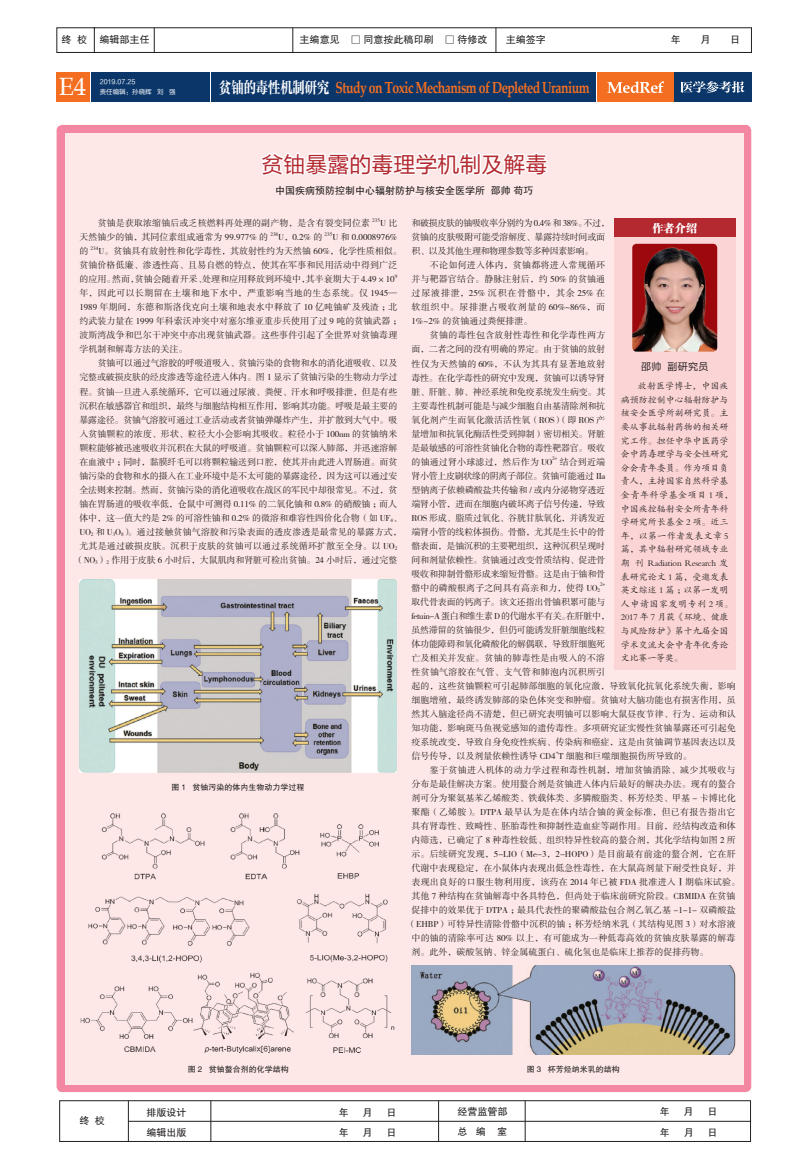
<style>
.page{position:relative;width:808px;height:1163px;background:#fff}
.page>*{position:absolute;margin:0;border:0;box-sizing:border-box;transform-origin:0 0}
.t1{font:25px "Book Antiqua";color:#fff}
.t2{font:22px "FZLTHJW GB1 0";color:#b3292f}
.t3{font:700 16px "Palatino Linotype";letter-spacing:-.04em;color:#f36e21;scale:.76 1}
.t4{font:11px "FZCSJW GB1 0";color:#fff}
.t5{font:10px "FZHTJW GB1 0";color:#231f20}
.t6{font:10px "FZHTK GBK1 0";color:#231f20}
.t7{font:10px "FZLTHJW GB1 0";letter-spacing:.025em;color:#231f20}
.t8{font:9px/14px "FZSSK GBK1 0";color:#231f20}
.t9{font:9px "FZSSK GBK1 0";letter-spacing:-.02em;color:#231f20}
.t10{font:9px/13.6px "FZKTJW GB1 0";color:#231f20}
.t11{font:9px "FZSSK GBK1 0";letter-spacing:.025em;color:#231f20}
.t12{font:9px "FZSSK GBK1 0";letter-spacing:.03em;color:#231f20}
.t13{font:9px/14px "FZSSK GBK1 0";letter-spacing:-.04em;color:#231f20}
.t14{font:9px "FZSSK GBK1 0";letter-spacing:.02em;color:#231f20}
.t15{font:8px "FZHTK GBK1 0";color:#231f20}
.t16{font:6.5px "FZLTHJW GB1 0";color:#fff}
.t17{font:5.2px "FZSSK GBK1 0";color:#231f20}
.s1{font-family:"FZCYSK GBK1 0";font-weight:400;color:#fff}
</style>
<div class="page">
<div style="left:597px;top:72px;width:77px;height:29px;background:#f36e21"></div>
<div style="left:674px;top:72px;width:77px;height:29px;background:#0b366a"></div>
<svg style="left:607px;top:81px;width:57px;height:12px"></svg>
<svg style="left:681px;top:81px;width:63px;height:12px"></svg>
<div style="left:57px;top:72px;width:33px;height:29px;background:#f36e21"></div>
<div style="left:92px;top:72px;width:118px;height:29px;background:#0b366a"></div>
<div style="left:211px;top:72px;width:385px;height:29px;background:#0b366a"></div>
<svg style="left:59px;top:1100px;width:692px;height:41px"></svg>
<svg style="left:57px;top:27px;width:695px;height:26px"></svg>
<div style="left:57px;top:125px;width:694px;height:966px;background:#f386a0;border-radius:6px"></div>
<div style="left:65px;top:133px;width:679px;height:951px;background:#fde8e7"></div>
<svg style="left:261px;top:153px;width:287px;height:23px"></svg>
<div style="left:614px;top:237px;width:122px;height:433px;background:#fbd4d5"></div>
<div style="left:614px;top:218px;width:122px;height:19px;background:#b3292f"></div>
<img style="left:79px;top:580px;width:318px;height:192px">
<img style="left:80px;top:813px;width:315px;height:240px">
<img style="left:411px;top:965px;width:324px;height:89px">
<img style="left:632px;top:244px;width:85px;height:107px">
<p class="t5" style="left:62px;top:34px;width:90px">终 校 编辑部主任</p>
<p class="t5" style="left:300px;top:34px;width:190px">主编意见 □ 同意按此稿印刷 □ 待修改</p>
<p class="t5" style="left:506px;top:34px;width:42px">主编签字</p>
<p class="t5" style="left:671px;top:34px;width:12px">年</p>
<p class="t5" style="left:700px;top:34px;width:12px">月</p>
<p class="t5" style="left:730px;top:34px;width:12px">日</p>
<p class="t16" style="left:100px;top:78px;width:37px">2019.07.25</p>
<h1 class="t1" style="left:59px;top:69px;width:29px">E4</h1>
<p class="t16" style="left:100px;top:88px;width:77px">责任编辑：孙晓辉 刘 强</p>
<h3 class="t3" style="left:219px;top:76px;width:489px"><span class="s1">贫铀的毒性机制研究</span> Study on Toxic Mechanism of Depleted Uranium</h3>
<h2 class="t2" style="left:261px;top:152px;width:287px">贫铀暴露的毒理学机制及解毒</h2>
<p class="t6" style="left:275px;top:185px;width:260px">中国疾病预防控制中心辐射防护与核安全医学所 邵帅 苟巧</p>
<p class="t8" style="left:98px;top:217px;width:274px">贫铀是获取浓缩铀后或乏核燃料再处理的副产物，是含有裂变同位素</p>
<p class="t17" style="left:372px;top:217px;width:9px">235</p>
<p class="t8" style="left:380px;top:217px;width:19px">U 比</p>
<p class="t8" style="left:79px;top:231px;width:190px">天然铀少的铀，其同位素组成通常为 99.977% 的</p>
<p class="t17" style="left:270px;top:231px;width:9px">238</p>
<p class="t8" style="left:278px;top:231px;width:46px">U，0.2% 的</p>
<p class="t17" style="left:325px;top:231px;width:9px">235</p>
<p class="t8" style="left:332px;top:231px;width:66px">U 和 0.0008976%</p>
<p class="t8" style="left:79px;top:245px;width:10px">的</p>
<p class="t17" style="left:91px;top:245px;width:9px">234</p>
<p class="t13" style="left:411px;top:217px;width:200px">和破损皮肤的铀吸收率分别约为 0.4% 和 38%。不过，贫铀的皮肤吸附可能受溶解度、暴露持续时间或面积、以及其他生理和物理参数等多种因素影响。</p>
<p class="t8" style="left:411px;top:259px;width:195px;text-align:justify;text-indent:18px">不论如何进入体内，贫铀都将进入常规循环并与靶器官结合。静脉注射后，约 50% 的贫铀通过尿液排泄，25% 沉积在骨骼中，其余 25% 在软组织中。尿排泄占吸收剂量的 60%~86%，而1%~2% 的贫铀通过粪便排泄。</p>
<p class="t8" style="left:411px;top:329px;width:195px;text-align:justify;text-indent:18px">贫铀的毒性包含放射性毒性和化学毒性两方面，二者之间的没有明确的界定。由于贫铀的放射性仅为天然铀的 60%，不认为其具有显著地放射毒性。在化学毒性的研究中发现，贫铀可以诱导肾脏、肝脏、肺、神经系统和免疫系统发生病变。其主要毒性机制可能是与减少细胞自由基清除剂和抗氧化剂产生而氧化激活活性氧（ROS）（即 ROS 产量增加和抗氧化酶活性受到抑制）密切相关。肾脏是最敏感的可溶性贫铀化合物的毒性靶器官。吸收的铀通过肾小球滤过，然后作为 UO</p>
<p class="t4" style="left:652px;top:221px;width:46px">作者介绍</p>
<p class="t8" style="left:79px;top:245px;width:324px;text-indent:19px">U。贫铀具有放射性和化学毒性，其放射性约为天然铀 60%，化学性质相似。贫铀价格低廉、渗透性高、且易自燃的特点，使其在军事和民用活动中得到广泛的应用。然而，贫铀会随着开采、处理和应用释放到环境中，其半衰期大于 4.49×10</p>
<p class="t17" style="left:395px;top:273px;width:4px">9</p>
<p class="t8" style="left:79px;top:287px;width:324px">年，因此可以长期留在土壤和地下水中，严重影响当地的生态系统。仅 1945— 1989 年期间，东德和斯洛伐克向土壤和地表水中释放了 10 亿吨铀矿及残渣；北约武装力量在 1999 年科索沃冲突中对塞尔维亚重步兵使用了过 9 吨的贫铀武器；波斯湾战争和巴尔干冲突中亦出现贫铀武器。这些事件引起了全世界对贫铀毒理学机制和解毒方法的关注。</p>
<p class="t9" style="left:98px;top:358px;width:301px">贫铀可以通过气溶胶的呼吸道吸入、贫铀污染的食物和水的消化道吸收、以及</p>
<p class="t9" style="left:79px;top:372px;width:319px">完整或破损皮肤的经皮渗透等途径进入体内。图 1 显示了贫铀污染的生物动力学过</p>
<p class="t9" style="left:79px;top:386px;width:319px">程。贫铀一旦进入系统循环，它可以通过尿液、粪便、汗水和呼吸排泄，但是有些</p>
<p class="t9" style="left:79px;top:400px;width:319px">沉积在敏感器官和组织，最终与细胞结构相互作用，影响其功能。呼吸是最主要的</p>
<p class="t9" style="left:79px;top:414px;width:319px">暴露途径。贫铀气溶胶可通过工业活动或者贫铀弹爆炸产生，并扩散到大气中。吸</p>
<p class="t8" style="left:79px;top:427px;width:320px">入贫铀颗粒的浓度、形状、粒径大小会影响其吸收。粒径小于 100nm 的贫铀纳米</p>
<p class="t9" style="left:79px;top:442px;width:319px">颗粒能够被迅速吸收并沉积在大鼠的呼吸道。贫铀颗粒可以深入肺部，并迅速溶解</p>
<p class="t9" style="left:79px;top:456px;width:319px">在血液中；同时，黏膜纤毛可以将颗粒输送到口腔，使其并由此进入胃肠道。而贫</p>
<p class="t9" style="left:79px;top:470px;width:320px">铀污染的食物和水的摄入在工业环境中是不太可能的暴露途径，因为这可以通过安</p>
<p class="t9" style="left:79px;top:484px;width:319px">全法则来控制。然而，贫铀污染的消化道吸收在战区的军民中却很常见。不过，贫</p>
<p class="t8" style="left:79px;top:497px;width:319px">铀在胃肠道的吸收率低，仓鼠中可测得 0.11% 的二氧化铀和 0.8% 的硝酸铀；而人</p>
<p class="t8" style="left:79px;top:511px;width:324px">体中，这一值大约是 2% 的可溶性铀和 0.2% 的微溶和难容性四价化合物（如 UF<sub>4</sub>、</p>
<p class="t8" style="left:79px;top:525px;width:324px">UO<sub>2</sub> 和 U<sub>3</sub>O<sub>8</sub>）。通过接触贫铀气溶胶和污染表面的透皮渗透是最常见的暴露方式，</p>
<p class="t14" style="left:79px;top:540px;width:319px">尤其是通过破损皮肤。沉积于皮肤的贫铀可以通过系统循环扩散至全身。以 UO<sub>2</sub></p>
<p class="t8" style="left:75px;top:553px;width:324px">（NO<sub>3</sub>）<sub>2</sub> 作用于皮肤 6 小时后，大鼠肌肉和肾脏可检出贫铀。24 小时后，通过完整</p>
<p class="t7" style="left:641px;top:361px;width:69px">邵帅 副研究员</p>
<p class="t10" style="left:621px;top:379px;width:114px;text-indent:17px">放射医学博士，中国疾病预防控制中心辐射防护与核安全医学所副研究员。主要从事抗辐射药物的相关研究工作。担任中华中医药学会中药毒理学与安全性研究分会青年委员。作为项目负责人，主持国家自然科学基金青年科学基金项目 1 项，中国疾控辐射安全所青年科学研究所长基金 2 项。近三年，以第一作者发表文章 5篇，其中辐射研究领域专业期刊 Radiation Research 发表研究论文 1 篇，受邀发表英文综述 1 篇；以第一发明人申请国家发明专利 2 项。<br>2017 年 7 月获《环境、健康与风险防护》第十九届全国学术交流大会中青年优秀论文比赛一等奖。</p>
<p class="t17" style="left:552px;top:455px;width:7px">2+</p>
<p class="t8" style="left:411px;top:455px;width:195px;text-align:justify;text-indent:148px">结合到近端肾小管上皮刷状缘的阴离子部位。贫铀可能通过 IIa型钠离子依赖磷酸盐共传输和 / 或内分泌物穿透近端肾小管，进而在细胞内破坏离子信号传递，导致ROS 形成、脂质过氧化、谷胱甘肽氧化，并诱发近端肾小管的线粒体损伤。骨骼，尤其是生长中的骨骼表面，是铀沉积的主要靶组织，这种沉积呈现时间和剂量依赖性。贫铀通过改变骨质结构、促进骨吸收和抑制骨骼形成来缩短骨骼。这是由于铀和骨骼中的磷酸根离子之间具有高亲和力，使得 UO<sub>2</sub></p>
<p class="t17" style="left:600px;top:581px;width:7px">2+</p>
<p class="t8" style="left:411px;top:595px;width:326px">取代骨表面的钙离子。该文还指出骨铀积累可能与<br>fetuin-A蛋白和维生素D的代谢水平有关。在肝脏中，<br>虽然滞留的贫铀很少，但仍可能诱发肝脏细胞线粒<br>体功能障碍和氧化磷酸化的解偶联，导致肝细胞死<br>亡及相关并发症。贫铀的肺毒性是由吸入的不溶<br>性贫铀气溶胶在气管、支气管和肺泡内沉积所引<br>起的，这些贫铀颗粒可引起肺部细胞的氧化应激，导致氧化抗氧化系统失衡，影响细胞增殖，最终诱发肺部的染色体突变和肿瘤。贫铀对大脑功能也有损害作用，虽然其入脑途径尚不清楚，但已研究表明铀可以影响大鼠昼夜节律、行为、运动和认知功能，影响斑马鱼视觉感知的遗传毒性。多项研究证实慢性贫铀暴露还可引起免疫系统改变，导致自身免疫性疾病、传染病和癌症，这是由贫铀调节基因表达以及信号传导，以及剂量依赖性诱导 CD4 T 细胞和巨噬细胞损伤所导致的。</p>
<p class="t17" style="left:556px;top:749px;width:4px">+</p>
<p class="t12" style="left:430px;top:764px;width:307px">鉴于贫铀进入机体的动力学过程和毒性机制，增加贫铀消除、减少其吸收与</p>
<p class="t8" style="left:411px;top:777px;width:326px">分布是最佳解决方案。使用螯合剂是贫铀进入体内后最好的解决办法。现有的螯合</p>
<p class="t8" style="left:411px;top:791px;width:326px">剂可分为聚氨基苯乙烯酸类、铁载体类、多膦酸脂类、杯芳烃类、甲基 - 卡博比化</p>
<p class="t12" style="left:411px;top:806px;width:326px">聚酯（乙烯胺）。DTPA 最早认为是在体内结合铀的黄金标准，但已有报告指出它</p>
<p class="t8" style="left:411px;top:819px;width:326px">具有肾毒性、致畸性、胚胎毒性和抑制性造血症等副作用。目前，经结构改造和体</p>
<p class="t8" style="left:411px;top:833px;width:326px">内筛选，已确定了 8 种毒性较低、组织特异性较高的螯合剂，其化学结构如图 2 所</p>
<p class="t11" style="left:411px;top:848px;width:326px">示。后续研究发现，5-LIO（Me-3，2-HOPO）是目前最有前途的螯合剂，它在肝</p>
<p class="t8" style="left:411px;top:861px;width:326px">代谢中表现稳定，在小鼠体内表现出低急性毒性，在大鼠高剂量下耐受性良好，并</p>
<p class="t11" style="left:411px;top:876px;width:330px">表现出良好的口服生物利用度，该药在 2014 年已被 FDA 批准进入Ⅰ期临床试验。</p>
<p class="t8" style="left:411px;top:889px;width:326px">其他 7 种结构在贫铀解毒中各具特色，但尚处于临床前研究阶段。CBMIDA 在贫铀</p>
<p class="t8" style="left:411px;top:903px;width:326px">促排中的效果优于 DTPA ；最具代表性的聚磷酸盐包合剂乙氧乙基 -1-1- 双磷酸盐</p>
<p class="t8" style="left:407px;top:917px;width:330px">（EHBP）可特异性清除骨骼中沉积的铀；杯芳烃纳米乳（其结构见图 3）对水溶液</p>
<p class="t8" style="left:411px;top:931px;width:326px">中的铀的清除率可达 80% 以上，有可能成为一种低毒高效的贫铀皮肤暴露的解毒</p>
<p class="t8" style="left:411px;top:945px;width:298px">剂。此外，碳酸氢钠、锌金属硫蛋白、硫化氢也是临床上推荐的促排药物。</p>
<p class="t15" style="left:172px;top:783px;width:135px">图 1 贫铀污染的体内生物动力学过程</p>
<p class="t5" style="left:79px;top:1115px;width:27px">终 校</p>
<p class="t15" style="left:188px;top:1064px;width:103px">图 2 贫铀螯合剂的化学结构</p>
<p class="t15" style="left:527px;top:1064px;width:95px">图 3 杯芳烃纳米乳的结构</p>
<p class="t5" style="left:146px;top:1106px;width:41px">排版设计</p>
<p class="t5" style="left:339px;top:1106px;width:11px">年</p>
<p class="t5" style="left:363px;top:1106px;width:11px">月</p>
<p class="t5" style="left:386px;top:1106px;width:11px">日</p>
<p class="t5" style="left:457px;top:1105px;width:51px">经营监管部</p>
<p class="t5" style="left:660px;top:1105px;width:11px">年</p>
<p class="t5" style="left:683px;top:1105px;width:11px">月</p>
<p class="t5" style="left:707px;top:1105px;width:11px">日</p>
<p class="t5" style="left:146px;top:1126px;width:41px">编辑出版</p>
<p class="t5" style="left:339px;top:1126px;width:11px">年</p>
<p class="t5" style="left:363px;top:1126px;width:11px">月</p>
<p class="t5" style="left:386px;top:1126px;width:11px">日</p>
<p class="t5" style="left:457px;top:1125px;width:51px">总 编 室</p>
<p class="t5" style="left:660px;top:1126px;width:11px">年</p>
<p class="t5" style="left:684px;top:1126px;width:11px">月</p>
<p class="t5" style="left:708px;top:1126px;width:11px">日</p>
</div>
